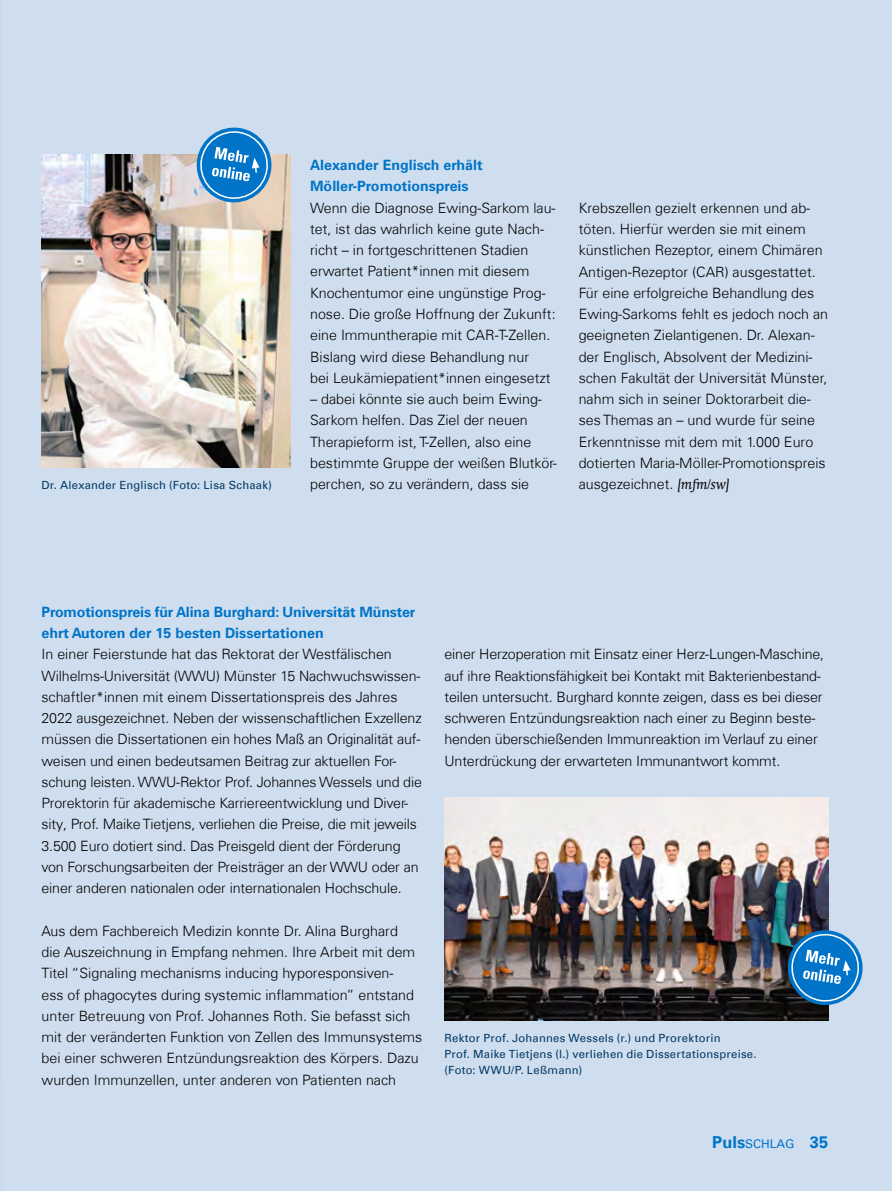
<style>
.page{position:relative;width:892px;height:1191px;background:#cfdeef}
.page>*{position:absolute;margin:0;border:0;box-sizing:border-box;transform-origin:0 0}
.t1{font:700 16.5px "Univers Com 65";color:#0074c8}
.t2{font:300 14.25px/21.3px "Univers Com 45";color:#000}
.t3{font:700 14.25px/21.3px "Univers Com 65";color:#0074c8}
.t4{font:11.25px/15.9px "Univers Com 55 Roman";letter-spacing:.02em;color:#003764}
.s1{font-family:"Swift Com";font-weight:400;font-style:italic}
.s2{font-family:"Univers Com 55 Roman";font-weight:400;font-size:12px}
</style>
<div class="page">
<img style="left:444px;top:797px;width:384px;height:223px">
<svg style="left:785px;top:927px;width:78px;height:80px;background:#4387ba"></svg>
<img style="left:41px;top:154px;width:250px;height:314px">
<svg style="left:194px;top:127px;width:80px;height:78px;background:#5fa2d3"></svg>
<p class="t3" style="left:310px;top:154px;width:174px">Alexander Englisch erhält<br>Möller-Promotionspreis</p>
<p class="t2" style="left:310px;top:197px;width:247px">Wenn die Diagnose Ewing-Sarkom lau&shy;tet, ist das wahrlich keine gute Nach&shy;richt – in fortgeschrittenen Stadien erwartet Patient*innen mit diesem Knochentumor eine ungünstige Prog&shy;nose. Die große Hoffnung der Zukunft: eine Immuntherapie mit CAR-T-Zellen.<br>Bislang wird diese Behandlung nur<br>bei Leukämiepatient*innen eingesetzt</p>
<p class="t2" style="left:310px;top:388px;width:248px">– dabei könnte sie auch beim Ewing-Sarkom helfen. Das Ziel der neuen Therapieform ist, T-Zellen, also eine bestimmte Gruppe der weißen Blutkör&shy;perchen, so zu verändern, dass sie</p>
<p class="t2" style="left:579px;top:197px;width:251px">Krebszellen gezielt erkennen und ab&shy;töten. Hierfür werden sie mit einem künstlichen Rezeptor, einem Chimären Antigen-Rezeptor (CAR) ausgestattet.<br>Für eine erfolgreiche Behandlung des Ewing-Sarkoms fehlt es jedoch noch an geeigneten Zielantigenen. Dr. Alexan&shy;der Englisch, Absolvent der Medizini&shy;schen Fakultät der Universität Münster, nahm sich in seiner Doktorarbeit die&shy;ses Themas an – und wurde für seine Erkenntnisse mit dem mit 1.000 Euro dotierten Maria-Möller-Promotionspreis</p>
<p class="t4" style="left:41px;top:477px;width:232px">Dr. Alexander Englisch (Foto: Lisa Schaak)</p>
<p class="t2" style="left:579px;top:473px;width:152px">ausgezeichnet. <span class="s1">[mfm/sw]</span></p>
<p class="t3" style="left:41px;top:601px;width:375px">Promotionspreis für Alina Burghard: Universität Münster ehrt Autoren der 15 besten Dissertationen</p>
<p class="t2" style="left:41px;top:643px;width:382px">In einer Feierstunde hat das Rektorat der Westfälischen Wilhelms-Universität (WWU) Münster 15 Nachwuchswissen&shy;schaftler*innen mit einem Dissertationspreis des Jahres 2022 ausgezeichnet. Neben der wissenschaftlichen Exzellenz müssen die Dissertationen ein hohes Maß an Originalität auf&shy;weisen und einen bedeutsamen Beitrag zur aktuellen For&shy;schung leisten. WWU-Rektor Prof. Johannes Wessels und die Prorektorin für akademische Karriereentwicklung und Diver&shy;sity, Prof. Maike Tietjens, verliehen die Preise, die mit jeweils 3.500 Euro dotiert sind. Das Preisgeld dient der Förderung von Forschungsarbeiten der Preisträger an der WWU oder an einer anderen nationalen oder internationalen Hochschule.</p>
<p class="t2" style="left:41px;top:920px;width:382px">Aus dem Fachbereich Medizin konnte Dr. Alina Burghard<br>die Auszeichnung in Empfang nehmen. Ihre Arbeit mit dem Titel “Signaling mechanisms inducing hyporesponsiven-<br>ess of phagocytes during systemic inflammation” entstand unter Betreuung von Prof. Johannes Roth. Sie befasst sich mit der veränderten Funktion von Zellen des Immunsystems bei einer schweren Entzündungsreaktion des Körpers. Dazu wurden Immunzellen, unter anderen von Patienten nach</p>
<p class="t2" style="left:444px;top:643px;width:381px">einer Herzoperation mit Einsatz einer Herz-Lungen-Maschine, auf ihre Reaktionsfähigkeit bei Kontakt mit Bakterienbestand&shy;teilen untersucht. Burghard konnte zeigen, dass es bei dieser schweren Entzündungsreaktion nach einer zu Beginn beste&shy;henden überschießenden Immunreaktion im Verlauf zu einer Unterdrückung der erwarteten Immunantwort kommt.</p>
<p class="t4" style="left:444px;top:1030px;width:314px">Rektor Prof. Johannes Wessels (r.) und Prorektorin<br>Prof. Maike Tietjens (l.) verliehen die Dissertationspreise. (Foto: WWU/P. Leßmann)</p>
<p class="t1" style="left:712px;top:1132px;width:117px">Puls<span class="s2">SCHLAG</span> 35</p>
</div>
